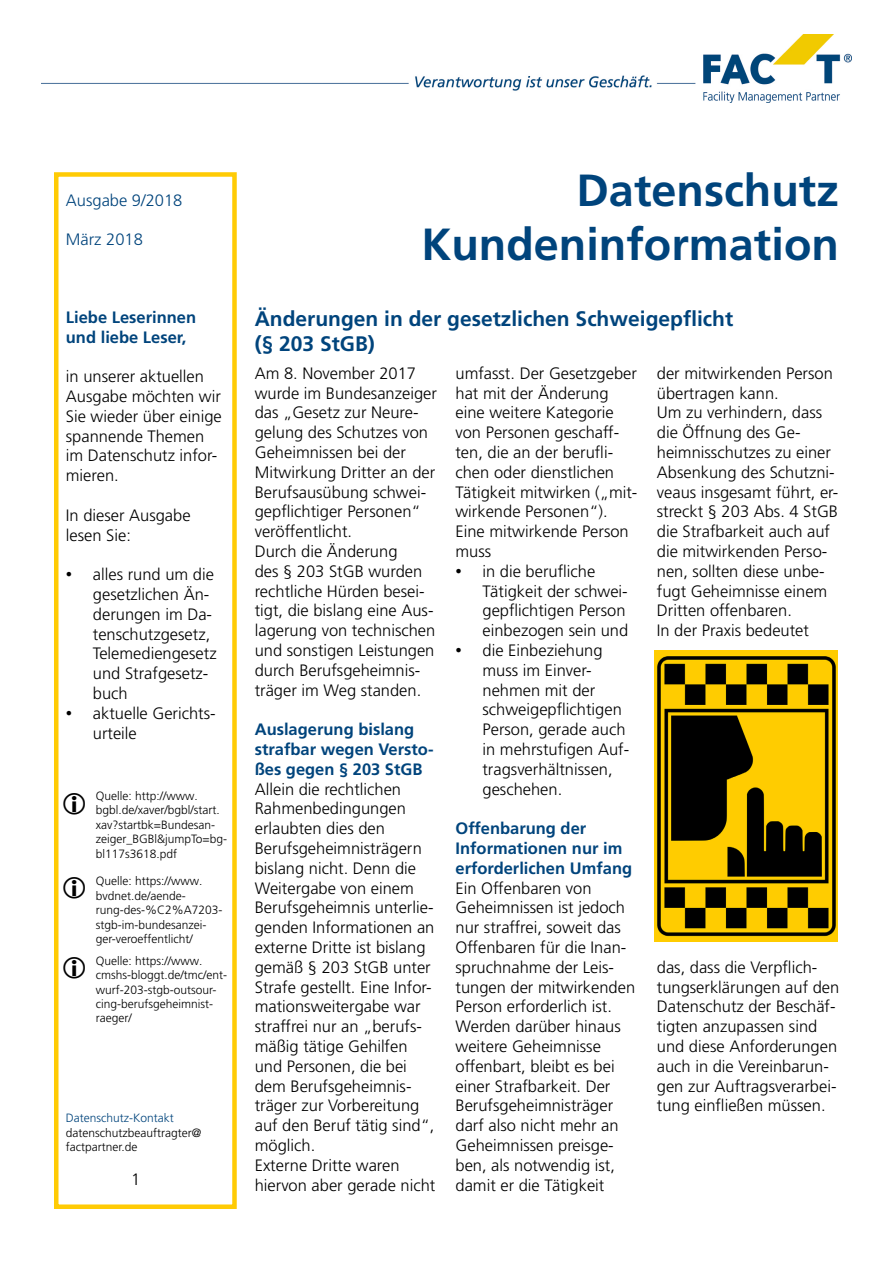
<style>
.page{position:relative;width:893px;height:1263px;background:#fff}
.page>*{position:absolute;margin:0;border:0;box-sizing:border-box;transform-origin:0 0}
.t1{font:700 45px/54px "Frutiger LT Pro";color:#00447c;text-align:right}
.t2{font:700 21px/25.2px "Frutiger LT Pro";color:#00447c}
.t3{font:300 16.5px/19.8px "Frutiger LT Pro";color:#000}
.t4{font:700 16.5px/19.8px "Frutiger LT Pro";color:#00447c}
.t5{font:300 16.5px "Frutiger LT Pro";color:#00447c}
.t6{font:300 12px/14.4px "Frutiger LT Pro";color:#000}
.t7{font:300 12px "Frutiger LT Pro";color:#00447c}
.s1{font-family:"Times New Roman";font-weight:400;font-size:18px}
</style>
<div class="page">
<img style="left:42px;top:35px;width:809px;height:68px">
<div style="left:54px;top:172px;width:183px;height:1037px;border:4px solid #ffcb05"></div>
<img style="left:655px;top:651px;width:183px;height:290px">
<p class="t5" style="left:66px;top:191px;width:118px">Ausgabe 9/2018</p>
<p class="t5" style="left:66px;top:230px;width:79px">März 2018</p>
<p class="t4" style="left:66px;top:307px;width:132px">Liebe Leserinnen und liebe Leser,</p>
<p class="t3" style="left:66px;top:367px;width:157px">in unserer aktuellen<br>Ausgabe möchten wir<br>Sie wieder über einige spannende Themen im Datenschutz infor&shy;mieren.</p>
<p class="t3" style="left:66px;top:505px;width:126px">In dieser Ausgabe lesen Sie:</p>
<p class="t3" style="left:93px;top:565px;width:125px;text-indent:-27px"><span class="s1">•</span> alles rund um die gesetzlichen Än&shy;derungen im Da&shy;tenschutzgesetz,<br>Telemediengesetz und Strafgesetz&shy;buch</p>
<p class="t3" style="left:93px;top:703px;width:124px;text-indent:-27px"><span class="s1">•</span> aktuelle Gerichts&shy;urteile</p>
<p class="t6" style="left:96px;top:789px;width:133px">Quelle: http://www. bgbl.de/xaver/bgbl/start. xav?startbk=Bundesan&shy;zeiger_BGBl&amp;jumpTo=bg&shy;bl117s3618.pdf</p>
<p class="t6" style="left:96px;top:874px;width:128px">Quelle: https://www. bvdnet.de/aende&shy;rung-des-%C2%A7203- stgb-im-bundesanzei&shy;ger-veroeffentlicht/</p>
<p class="t6" style="left:96px;top:953px;width:133px">Quelle: https://www. cmshs-bloggt.de/tmc/ent&shy;wurf-203-stgb-outsour&shy;cing-berufsgeheimnist&shy;raeger/</p>
<p class="t7" style="left:66px;top:1111px;width:109px">Datenschutz-Kontakt</p>
<p class="t6" style="left:66px;top:1125px;width:137px">datenschutzbeauftragter@ factpartner.de</p>
<p class="t3" style="left:131px;top:1169px;width:11px">1</p>
<h1 class="t1" style="left:421px;top:164px;width:419px">Datenschutz<br>Kundeninformation</h1>
<p class="t2" style="left:255px;top:306px;width:480px">Änderungen in der gesetzlichen Schweigepflicht (§ 203 StGB)</p>
<p class="t3" style="left:255px;top:363px;width:184px">Am 8. November 2017 wurde im Bundesanzeiger das „Gesetz zur Neure&shy;gelung des Schutzes von<br>Geheimnissen bei der<br>Mitwirkung Dritter an der<br>Berufsausübung schwei&shy;gepflichtiger Personen“ veröffentlicht.<br>Durch die Änderung<br>des § 203 StGB wurden rechtliche Hürden besei&shy;tigt, die bislang eine Aus&shy;lagerung von technischen und sonstigen Leistungen durch Berufsgeheimnis&shy;träger im Weg standen.</p>
<p class="t4" style="left:255px;top:720px;width:180px">Auslagerung bislang strafbar wegen Versto&shy;ßes gegen § 203 StGB</p>
<p class="t3" style="left:255px;top:779px;width:182px">Allein die rechtlichen<br>Rahmenbedingungen erlaubten dies den<br>Berufsgeheimnisträgern bislang nicht. Denn die<br>Weitergabe von einem<br>Berufsgeheimnis unterlie&shy;genden Informationen an externe Dritte ist bislang gemäß § 203 StGB unter<br>Strafe gestellt. Eine Infor&shy;mationsweitergabe war straffrei nur an „berufs&shy;mäßig tätige Gehilfen und Personen, die bei dem Berufsgeheimnis&shy;träger zur Vorbereitung auf den Beruf tätig sind“, möglich.<br>Externe Dritte waren hiervon aber gerade nicht</p>
<p class="t3" style="left:455px;top:363px;width:183px">umfasst. Der Gesetzgeber hat mit der Änderung eine weitere Kategorie von Personen geschaff&shy;ten, die an der berufli&shy;chen oder dienstlichen<br>Tätigkeit mitwirken („mit&shy;wirkende Personen“).<br>Eine mitwirkende Person muss</p>
<p class="t3" style="left:482px;top:561px;width:147px;text-indent:-27px"><span class="s1">•</span> in die berufliche<br>Tätigkeit der schwei&shy;gepflichtigen Person einbezogen sein und</p>
<p class="t3" style="left:482px;top:640px;width:148px;text-indent:-27px"><span class="s1">•</span> die Einbeziehung muss im Einver&shy;nehmen mit der schweigepflichtigen<br>Person, gerade auch in mehrstufigen Auf&shy;tragsverhältnissen, geschehen.</p>
<p class="t4" style="left:455px;top:819px;width:178px">Offenbarung der<br>Informationen nur im erforderlichen Umfang</p>
<p class="t3" style="left:455px;top:878px;width:181px">Ein Offenbaren von<br>Geheimnissen ist jedoch nur straffrei, soweit das<br>Offenbaren für die Inan&shy;spruchnahme der Leis&shy;tungen der mitwirkenden<br>Person erforderlich ist.<br>Werden darüber hinaus weitere Geheimnisse offenbart, bleibt es bei einer Strafbarkeit. Der<br>Berufsgeheimnisträger darf also nicht mehr an<br>Geheimnissen preisge&shy;ben, als notwendig ist, damit er die Tätigkeit</p>
<p class="t3" style="left:657px;top:363px;width:183px">der mitwirkenden Person übertragen kann.<br>Um zu verhindern, dass die Öffnung des Ge&shy;heimnisschutzes zu einer<br>Absenkung des Schutzni&shy;veaus insgesamt führt, er&shy;streckt § 203 Abs. 4 StGB die Strafbarkeit auch auf die mitwirkenden Perso&shy;nen, sollten diese unbe&shy;fugt Geheimnisse einem<br>Dritten offenbaren.<br>In der Praxis bedeutet</p>
<p class="t3" style="left:657px;top:957px;width:184px">das, dass die Verpflich&shy;tungserklärungen auf den<br>Datenschutz der Beschäf&shy;tigten anzupassen sind und diese Anforderungen auch in die Vereinbarun&shy;gen zur Auftragsverarbei&shy;tung einfließen müssen.</p>
</div>
